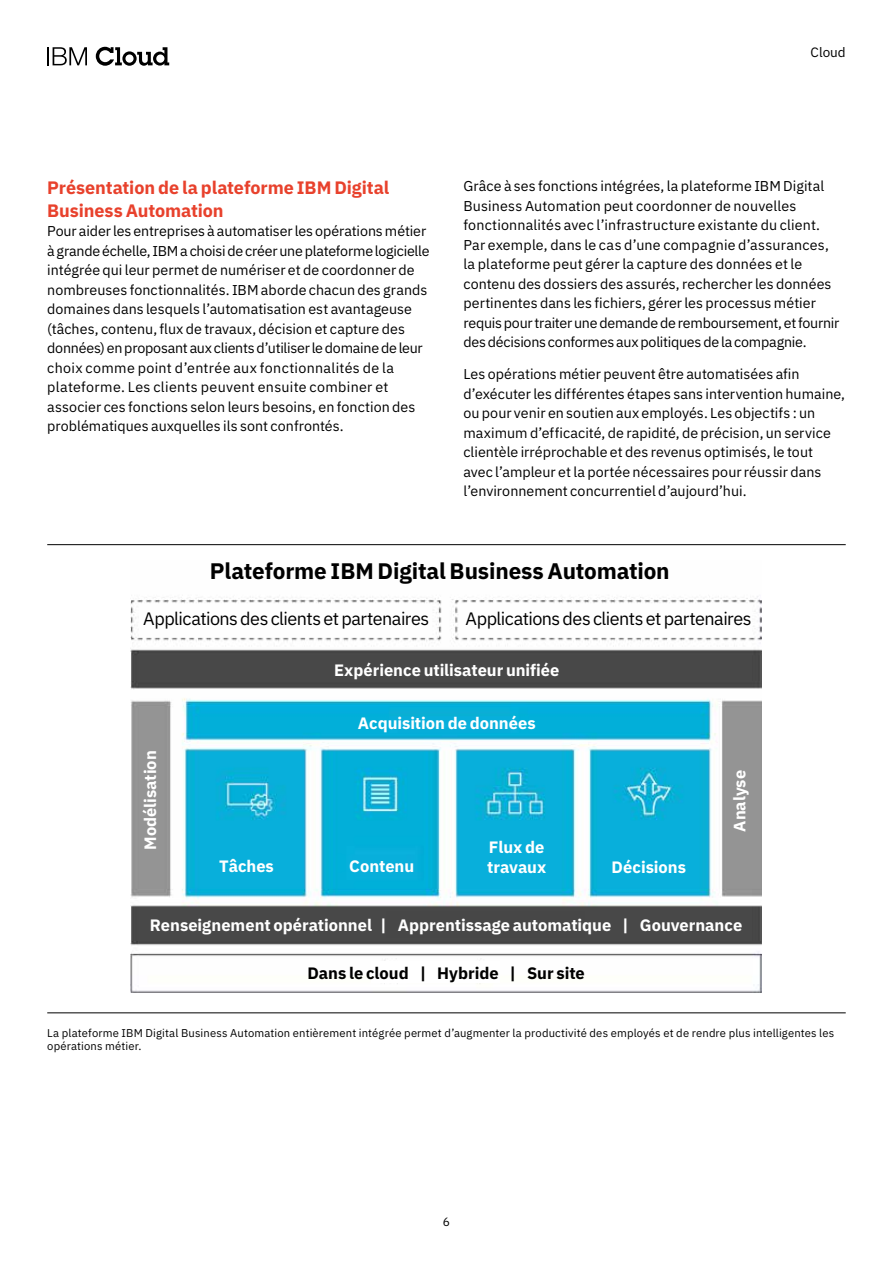
<style>
.page{position:relative;width:893px;height:1263px;background:#fff}
.page>*{position:absolute;margin:0;border:0;box-sizing:border-box;transform-origin:0 0}
.t1{font:700 22.5px "IBM Plex Sans";letter-spacing:-.005em;color:#000}
.t2{font:18px "IBM Plex Sans";letter-spacing:-.03em;color:#000}
.t3{font:700 18px/22.5px "IBM Plex Sans";letter-spacing:-.005em;color:#e8412c}
.t4{font:700 16.5px/19.8px "IBM Plex Sans";color:#fff}
.t5{font:700 16.5px "IBM Plex Sans";color:#000}
.t6{font:14.25px/19.5px "IBM Plex Sans";letter-spacing:.005em;color:#000}
.t7{font:13.5px "IBM Plex Sans";color:#000}
.t8{font:12px "IBM Plex Sans";color:#000}
.t9{font:11.25px/13.5px "IBM Plex Sans";letter-spacing:.015em;color:#000}
</style>
<div class="page">
<svg style="left:47px;top:47px;width:40px;height:18px"></svg>
<svg style="left:96px;top:47px;width:73px;height:19px"></svg>
<img style="left:131px;top:596px;width:630px;height:397px">
<div style="left:371px;top:961px;width:128px;height:21px;background:#fff"></div>
<div style="left:387px;top:911px;width:198px;height:26px;background:#474747"></div>
<hr style="left:47px;top:544px;width:799px;height:1px;background:#000">
<hr style="left:47px;top:1012px;width:799px;height:1px;background:#000">
<p class="t7" style="left:811px;top:42px;width:37px">Cloud</p>
<p class="t3" style="left:47px;top:175px;width:343px">Présentation de la plateforme IBM Digital<br>Business Automation</p>
<p class="t6" style="left:47px;top:220px;width:384px">Pour aider les entreprises à automatiser les opérations métier à grande échelle, IBM a choisi de créer une plateforme logicielle intégrée qui leur permet de numériser et de coordonner de nombreuses fonctionnalités. IBM aborde chacun des grands domaines dans lesquels l’automatisation est avantageuse (tâches, contenu, flux de travaux, décision et capture des données) en proposant aux clients d’utiliser le domaine de leur choix comme point d’entrée aux fonctionnalités de la plateforme. Les clients peuvent ensuite combiner et associer ces fonctions selon leurs besoins, en fonction des problématiques auxquelles ils sont confrontés.</p>
<p class="t6" style="left:463px;top:175px;width:377px">Grâce à ses fonctions intégrées, la plateforme IBM Digital Business Automation peut coordonner de nouvelles fonctionnalités avec l’infrastructure existante du client.<br>Par exemple, dans le cas d’une compagnie d’assurances, la plateforme peut gérer la capture des données et le contenu des dossiers des assurés, rechercher les données pertinentes dans les fichiers, gérer les processus métier requis pour traiter une demande de remboursement, et fournir des décisions conformes aux politiques de la compagnie.</p>
<p class="t6" style="left:463px;top:363px;width:383px">Les opérations métier peuvent être automatisées afin d’exécuter les différentes étapes sans intervention humaine, ou pour venir en soutien aux employés. Les objectifs : un maximum d’efficacité, de rapidité, de précision, un service clientèle irréprochable et des revenus optimisés, le tout avec l’ampleur et la portée nécessaires pour réussir dans l’environnement concurrentiel d’aujourd’hui.</p>
<h1 class="t1" style="left:210px;top:553px;width:461px">Plateforme IBM Digital Business Automation</h1>
<p class="t2" style="left:143px;top:605px;width:288px">Applications des clients et partenaires</p>
<p class="t2" style="left:466px;top:605px;width:288px">Applications des clients et partenaires</p>
<p class="t4" style="left:334px;top:659px;width:227px">Expérience utilisateur unifiée</p>
<p class="t4" style="left:358px;top:712px;width:179px">Acquisition de données</p>
<p class="t4" style="left:139px;top:850px;width:101px;rotate:-90deg">Modélisation</p>
<p class="t4" style="left:219px;top:855px;width:56px">Tâches</p>
<p class="t4" style="left:349px;top:855px;width:67px">Contenu</p>
<p class="t4" style="left:728px;top:832px;width:63px;rotate:-90deg">Analyse</p>
<p class="t4" style="left:487px;top:836px;width:61px">Flux de travaux</p>
<p class="t4" style="left:612px;top:855px;width:76px">Décisions</p>
<p class="t4" style="left:150px;top:914px;width:594px">Renseignement opérationnel | Apprentissage automatique | Gouvernance</p>
<p class="t5" style="left:307px;top:960px;width:279px">Dans le cloud | Hybride | Sur site</p>
<p class="t9" style="left:47px;top:1025px;width:788px">La plateforme IBM Digital Business Automation entièrement intégrée permet d’augmenter la productivité des employés et de rendre plus intelligentes les opérations métier.</p>
<p class="t8" style="left:443px;top:1212px;width:9px">6</p>
</div>
